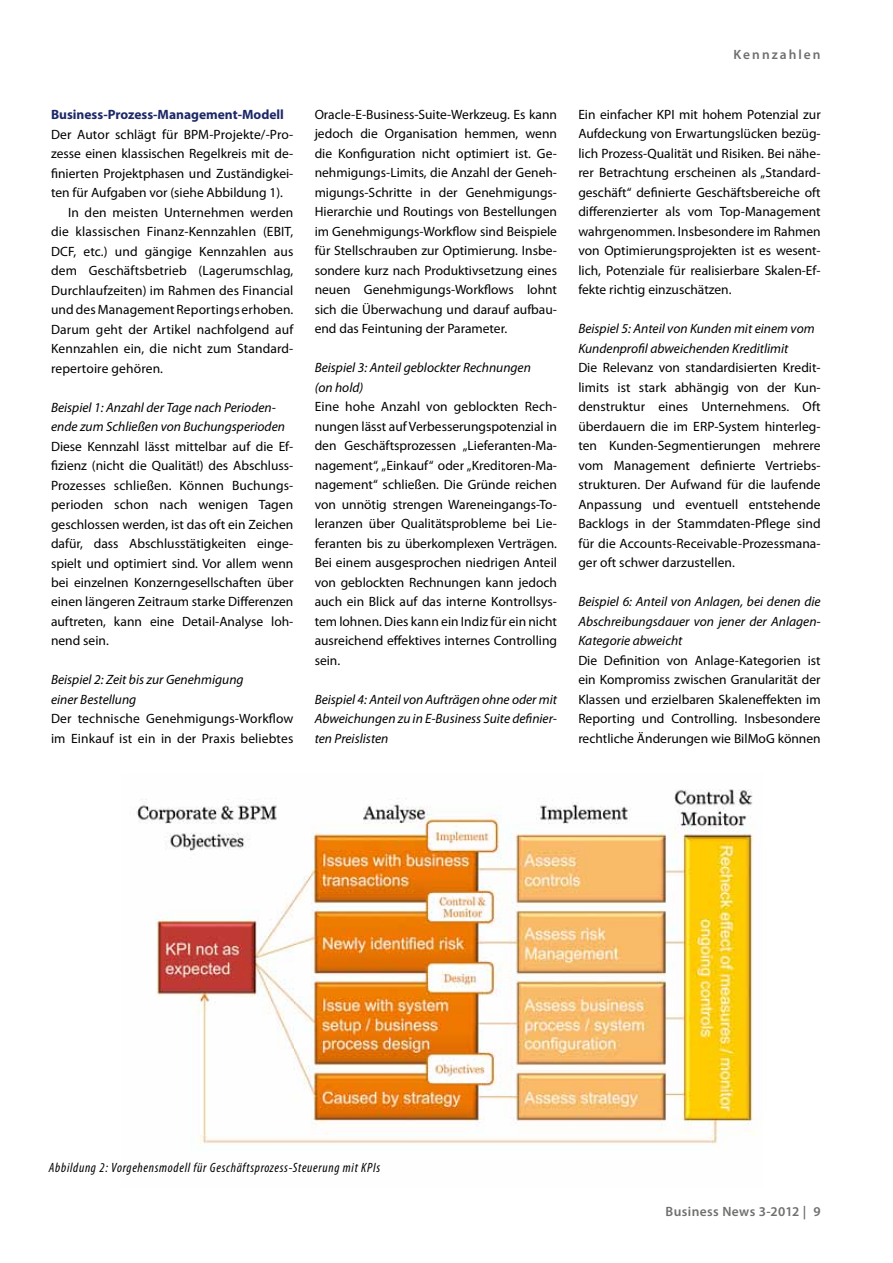
<style>
.page{position:relative;width:893px;height:1263px;background:#fff}
.page>*{position:absolute;margin:0;border:0;box-sizing:border-box;transform-origin:0 0}
.t1{font:13.5px/19.5px "Myriad Pro";letter-spacing:.005em;color:#000;text-align:justify}
.t2{font:italic 13.5px/19.5px "Myriad Pro";color:#000}
.t3{font:italic condensed 13.5px "Myriad Pro";letter-spacing:.05em;color:#000}
.t4{font:700 13.5px "Myriad Pro";color:#1d2867}
.t5{font:600 13.5px "Myriad Pro";letter-spacing:.03em;color:#6f6f6e}
.t6{font:600 13.5px "Myriad Pro";letter-spacing:.15em;color:#6f6f6e}
</style>
<div class="page">
<img style="left:136px;top:789px;width:620px;height:356px">
<p class="t4" style="left:51px;top:106px;width:234px">Business-Prozess-Management-Modell</p>
<p class="t1" style="left:51px;top:124px;width:244px">Der Autor schlägt für BPM-Projekte/-Pro-</p>
<p class="t1" style="left:51px;top:144px;width:244px">zesse einen klassischen Regelkreis mit de-</p>
<p class="t1" style="left:51px;top:163px;width:244px">finierten Projektphasen und Zuständigkei-</p>
<p class="t1" style="left:51px;top:183px;width:234px">ten für Aufgaben vor (siehe Abbildung 1).</p>
<p class="t1" style="left:68px;top:202px;width:227px">In den meisten Unternehmen werden</p>
<p class="t1" style="left:51px;top:222px;width:244px">die klassischen Finanz-Kennzahlen (EBIT,</p>
<p class="t1" style="left:51px;top:241px;width:244px">DCF, etc.) und gängige Kennzahlen aus</p>
<p class="t1" style="left:51px;top:261px;width:244px">dem Geschäftsbetrieb (Lagerumschlag,</p>
<p class="t1" style="left:51px;top:280px;width:244px">Durchlaufzeiten) im Rahmen des Financial</p>
<p class="t1" style="left:51px;top:300px;width:244px">und des Management Reportings erhoben.</p>
<p class="t1" style="left:51px;top:319px;width:244px">Darum geht der Artikel nachfolgend auf</p>
<p class="t1" style="left:51px;top:338px;width:244px">Kennzahlen ein, die nicht zum Standard-</p>
<p class="t1" style="left:51px;top:358px;width:114px">repertoire gehören.</p>
<p class="t2" style="left:51px;top:397px;width:235px">Beispiel 1: Anzahl der Tage nach Perioden&shy;ende zum Schließen von Buchungsperioden</p>
<p class="t1" style="left:51px;top:436px;width:244px">Diese Kennzahl lässt mittelbar auf die Ef&shy;fizienz (nicht die Qualität!) des Abschluss-Prozesses schließen. Können Buchungs&shy;perioden schon nach wenigen Tagen geschlossen werden, ist das oft ein Zeichen dafür, dass Abschlusstätigkeiten einge&shy;spielt und optimiert sind. Vor allem wenn bei einzelnen Konzerngesellschaften über einen längeren Zeitraum starke Differenzen auftreten, kann eine Detail-Analyse loh&shy;nend sein.</p>
<p class="t2" style="left:51px;top:670px;width:194px">Beispiel 2: Zeit bis zur Genehmigung einer Bestellung</p>
<p class="t1" style="left:51px;top:709px;width:244px">Der technische Genehmigungs-Workflow im Einkauf ist ein in der Praxis beliebtes</p>
<p class="t1" style="left:315px;top:104px;width:244px">Oracle-E-Business-Suite-Werkzeug. Es kann jedoch die Organisation hemmen, wenn die Konfiguration nicht optimiert ist. Ge&shy;nehmigungs-Limits, die Anzahl der Geneh&shy;migungs-Schritte in der Genehmigungs-Hierarchie und Routings von Bestellungen im Genehmigungs-Workflow sind Beispiele für Stellschrauben zur Optimierung. Insbe&shy;sondere kurz nach Produktivsetzung eines neuen Genehmigungs-Workflows lohnt sich die Überwachung und darauf aufbau&shy;end das Feintuning der Parameter.</p>
<p class="t2" style="left:315px;top:358px;width:218px">Beispiel 3: Anteil geblockter Rechnungen (on hold)</p>
<p class="t1" style="left:315px;top:397px;width:244px">Eine hohe Anzahl von geblockten Rech&shy;nungen lässt auf Verbesserungspotenzial in den Geschäftsprozessen „Lieferanten-Ma&shy;nagement“, „Einkauf“ oder „Kreditoren-Ma&shy;nagement“ schließen. Die Gründe reichen von unnötig strengen Wareneingangs-To&shy;leranzen über Qualitätsprobleme bei Lie&shy;feranten bis zu überkomplexen Verträgen.<br>Bei einem ausgesprochen niedrigen Anteil von geblockten Rechnungen kann jedoch auch ein Blick auf das interne Kontrollsys&shy;tem lohnen. Dies kann ein Indiz für ein nicht ausreichend effektives internes Controlling sein.</p>
<p class="t2" style="left:315px;top:689px;width:244px;text-align:justify">Beispiel 4: Anteil von Aufträgen ohne oder mit Abweichungen zu in E-Business Suite definier&shy;ten Preislisten</p>
<p class="t6" style="left:733px;top:46px;width:89px">Kennzahlen</p>
<p class="t1" style="left:578px;top:104px;width:244px">Ein einfacher KPI mit hohem Potenzial zur Aufdeckung von Erwartungslücken bezüg&shy;lich Prozess-Qualität und Risiken. Bei nähe&shy;rer Betrachtung erscheinen als „Standard&shy;geschäft“ definierte Geschäftsbereiche oft differenzierter als vom Top-Management wahrgenommen. Insbesondere im Rahmen von Optimierungsprojekten ist es wesent&shy;lich, Potenziale für realisierbare Skalen-Ef&shy;fekte richtig einzuschätzen.</p>
<p class="t2" style="left:578px;top:319px;width:238px">Beispiel 5: Anteil von Kunden mit einem vom<br>Kundenprofil abweichenden Kreditlimit</p>
<p class="t1" style="left:578px;top:358px;width:244px">Die Relevanz von standardisierten Kredit&shy;limits ist stark abhängig von der Kun&shy;denstruktur eines Unternehmens. Oft überdauern die im ERP-System hinterleg&shy;ten Kunden-Segmentierungen mehrere vom Management definierte Vertriebs&shy;strukturen. Der Aufwand für die laufende Anpassung und eventuell entstehende Backlogs in der Stammdaten-Pflege sind für die Accounts-Receivable-Prozessmana&shy;ger oft schwer darzustellen.</p>
<p class="t2" style="left:578px;top:592px;width:244px;text-align:justify">Beispiel 6: Anteil von Anlagen, bei denen die Abschreibungsdauer von jener der Anlagen-Kategorie abweicht</p>
<p class="t1" style="left:578px;top:650px;width:244px">Die Definition von Anlage-Kategorien ist ein Kompromiss zwischen Granularität der Klassen und erzielbaren Skaleneffekten im Reporting und Controlling. Insbesondere rechtliche Änderungen wie BilMoG können</p>
<p class="t3" style="left:49px;top:1159px;width:333px">Abbildung 2: Vorgehensmodell für Geschäftsprozess-Steuerung mit KPIs</p>
<p class="t5" style="left:666px;top:1203px;width:157px">Business News 3-2012 | 9</p>
</div>
